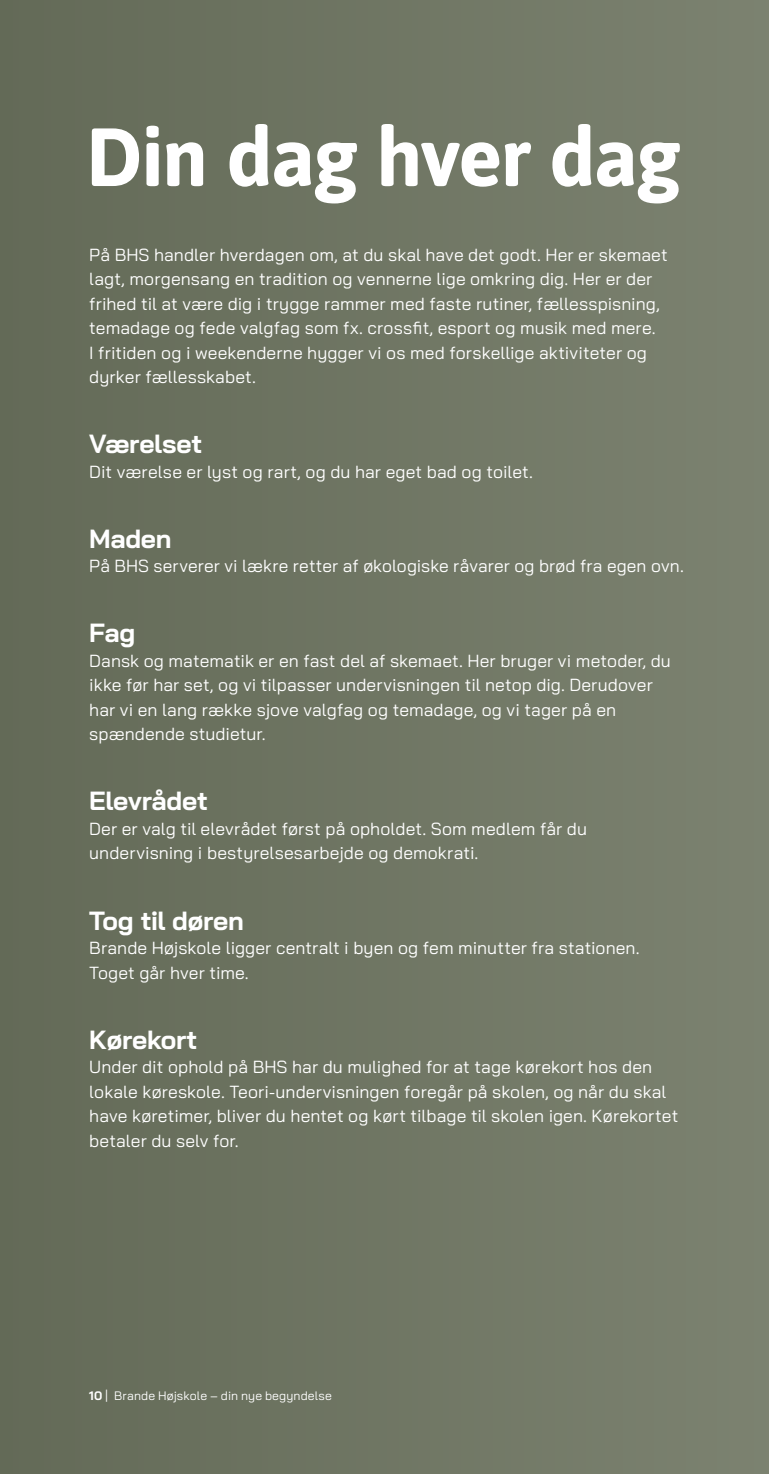
<style>
.page{position:relative;width:769px;height:1474px;background:#fff}
.page>*{position:absolute;margin:0;border:0;box-sizing:border-box;transform-origin:0 0}
.t1{font:700 82.25px "Asap";letter-spacing:-.025em;color:#fff}
.t2{font:700 26.25px "Bai Jamjuree";letter-spacing:-.015em;color:#fff}
.t3{font:17.5px/24.5px "Bai Jamjuree";letter-spacing:.005em;color:#fff}
.t4{font:12.25px "Bai Jamjuree";letter-spacing:.01em;color:#fff}
.s1{font-weight:700}
</style>
<div class="page">
<div style="left:0;top:0;width:769px;height:1473px;background:#6f7663"></div>
<div style="left:756px;top:417px;width:13px;height:900px;background:#7b8270"></div>
<h1 class="t1" style="left:86px;top:123px;width:597px">Din dag hver dag</h1>
<p class="t3" style="left:89px;top:243px;width:580px">På BHS handler hverdagen om, at du skal have det godt. Her er skemaet lagt, morgensang en tradition og vennerne lige omkring dig. Her er der frihed til at være dig i trygge rammer med faste rutiner, fællesspisning, temadage og fede valgfag som fx. crossfit, esport og musik med mere.<br>I fritiden og i weekenderne hygger vi os med forskellige aktiviteter og dyrker fællesskabet.</p>
<h2 class="t2" style="left:89px;top:432px;width:115px">Værelset</h2>
<p class="t3" style="left:89px;top:460px;width:445px">Dit værelse er lyst og rart, og du har eget bad og toilet.</p>
<h2 class="t2" style="left:89px;top:527px;width:84px">Maden</h2>
<p class="t3" style="left:89px;top:554px;width:596px">På BHS serverer vi lækre retter af økologiske råvarer og brød fra egen ovn.</p>
<h2 class="t2" style="left:89px;top:621px;width:48px">Fag</h2>
<p class="t3" style="left:89px;top:649px;width:583px">Dansk og matematik er en fast del af skemaet. Her bruger vi metoder, du ikke før har set, og vi tilpasser undervisningen til netop dig. Derudover har vi en lang række sjove valgfag og temadage, og vi tager på en spændende studietur.</p>
<h2 class="t2" style="left:89px;top:789px;width:120px">Elevrådet</h2>
<p class="t3" style="left:89px;top:817px;width:499px">Der er valg til elevrådet først på opholdet. Som medlem får du undervisning i bestyrelsesarbejde og demokrati.</p>
<h2 class="t2" style="left:89px;top:908px;width:156px">Tog til døren</h2>
<p class="t3" style="left:89px;top:936px;width:552px">Brande Højskole ligger centralt i byen og fem minutter fra stationen.<br>Toget går hver time.</p>
<h2 class="t2" style="left:89px;top:1027px;width:109px">Kørekort</h2>
<p class="t3" style="left:89px;top:1055px;width:590px">Under dit ophold på BHS har du mulighed for at tage kørekort hos den lokale køreskole. Teori-undervisningen foregår på skolen, og når du skal have køretimer, bliver du hentet og kørt tilbage til skolen igen. Kørekortet betaler du selv for.</p>
<p class="t4" style="left:89px;top:1385px;width:244px"><span class="s1">10</span> | Brande Højskole ‐ din nye begyndelse</p>
</div>
